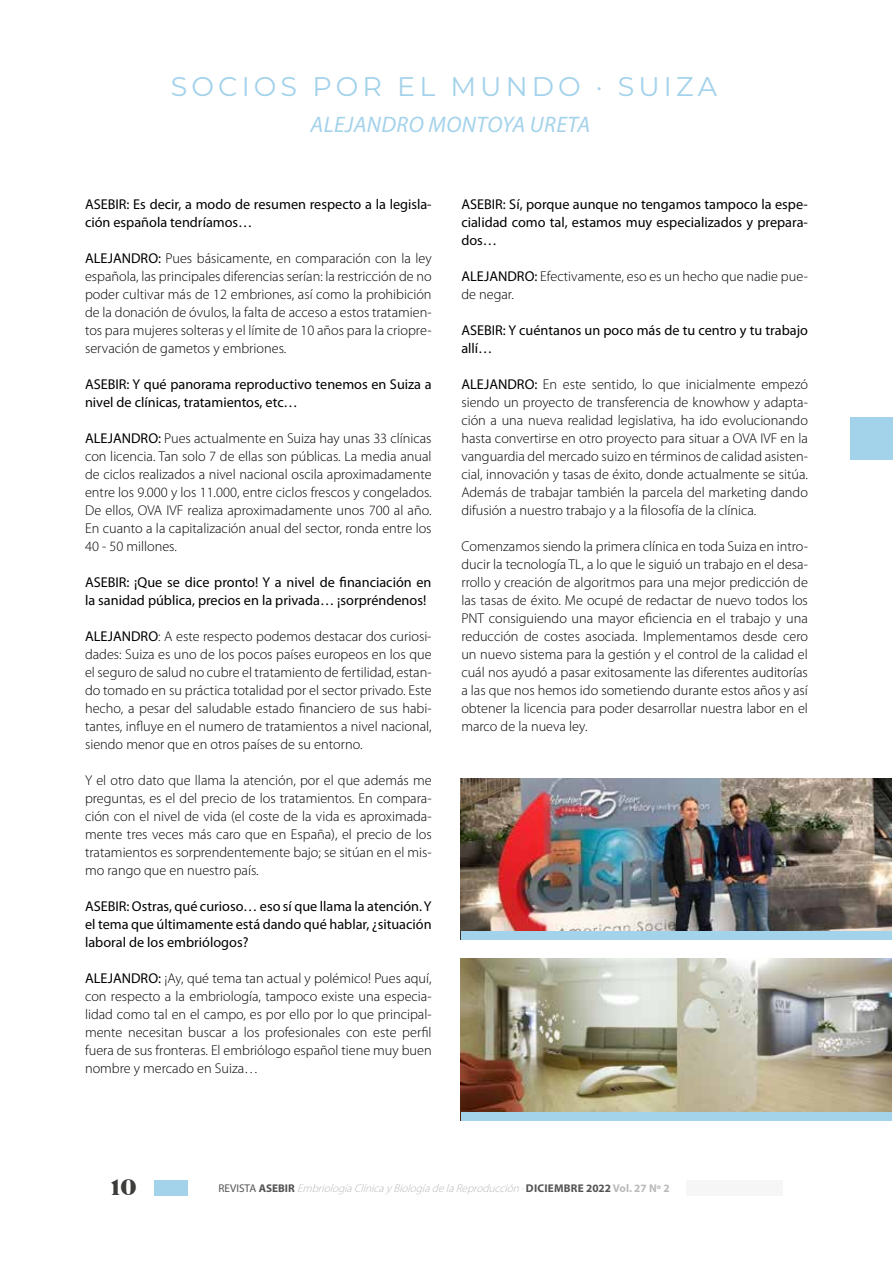
<style>
.page{position:relative;width:893px;height:1263px;background:#fff}
.page>*{position:absolute;margin:0;border:0;box-sizing:border-box;transform-origin:0 0}
.t1{font:27px "Montserrat";letter-spacing:.15em;color:#a3d2eb}
.t2{font:italic 22.5px "Myriad Pro";letter-spacing:.02em;color:#a3d2eb}
.t3{font:22.5px "Grouch IT Cby BT";color:#3c3c3b}
.t4{font:300 14.25px/18px "Myriad Pro";color:#000;text-align:justify}
.t5{font:14.25px/18px "Myriad Pro";color:#000}
.t6{font:italic 300 11.25px "Myriad Pro";color:#bababa}
.s1{font-weight:400}
.s2{font-weight:400;font-style:normal;color:#555454}
.s3{font-weight:700;font-style:normal;color:#555454}
.s4{font-weight:700;font-style:normal}
</style>
<div class="page">
<div style="left:154px;top:1180px;width:33px;height:15px;background:#a3d2eb"></div>
<div style="left:686px;top:1180px;width:96px;height:15px;background:#f6f6f6"></div>
<div style="left:850px;top:417px;width:43px;height:42px;background:#a3d2eb"></div>
<img style="left:461px;top:778px;width:431px;height:154px">
<img style="left:461px;top:959px;width:431px;height:153px">
<div style="left:461px;top:932px;width:431px;height:8px;background:#a3d2eb"></div>
<div style="left:461px;top:1112px;width:431px;height:9px;background:#a3d2eb"></div>
<h1 class="t1" style="left:171px;top:68px;width:548px">SOCIOS POR EL MUNDO · SUIZA</h1>
<h2 class="t2" style="left:311px;top:110px;width:281px">ALEJANDRO MONTOYA URETA</h2>
<p class="t5" style="left:85px;top:195px;width:348px">ASEBIR: Es decir, a modo de resumen respecto a la legisla&shy;ción española tendríamos…</p>
<p class="t4" style="left:85px;top:249px;width:348px"><span class="s1">ALEJANDRO:</span> Pues básicamente, en comparación con la ley española, las principales diferencias serían: la restricción de no poder cultivar más de 12 embriones, así como la prohibición de la donación de óvulos, la falta de acceso a estos tratamien&shy;tos para mujeres solteras y el límite de 10 años para la criopre&shy;servación de gametos y embriones.</p>
<p class="t5" style="left:85px;top:375px;width:348px">ASEBIR: Y qué panorama reproductivo tenemos en Suiza a nivel de clínicas, tratamientos, etc…</p>
<p class="t4" style="left:85px;top:429px;width:348px"><span class="s1">ALEJANDRO:</span> Pues actualmente en Suiza hay unas 33 clínicas con licencia. Tan solo 7 de ellas son públicas. La media anual de ciclos realizados a nivel nacional oscila aproximadamente entre los 9.000 y los 11.000, entre ciclos frescos y congelados.<br>De ellos, OVA IVF realiza aproximadamente unos 700 al año.<br>En cuanto a la capitalización anual del sector, ronda entre los 40 - 50 millones.</p>
<p class="t5" style="left:85px;top:573px;width:348px">ASEBIR: ¡Que se dice pronto! Y a nivel de financiación en la sanidad pública, precios en la privada… ¡sorpréndenos!</p>
<p class="t4" style="left:85px;top:627px;width:348px"><span class="s1">ALEJANDRO</span>: A este respecto podemos destacar dos curiosi&shy;dades: Suiza es uno de los pocos países europeos en los que el seguro de salud no cubre el tratamiento de fertilidad, estan&shy;do tomado en su práctica totalidad por el sector privado. Este hecho, a pesar del saludable estado financiero de sus habi&shy;tantes, influye en el numero de tratamientos a nivel nacional, siendo menor que en otros países de su entorno.</p>
<p class="t4" style="left:85px;top:771px;width:348px">Y el otro dato que llama la atención, por el que además me preguntas, es el del precio de los tratamientos. En compara&shy;ción con el nivel de vida (el coste de la vida es aproximada&shy;mente tres veces más caro que en España), el precio de los tratamientos es sorprendentemente bajo; se sitúan en el mis&shy;mo rango que en nuestro país.</p>
<p class="t5" style="left:85px;top:897px;width:348px;text-align:justify">ASEBIR: Ostras, qué curioso… eso sí que llama la atención. Y el tema que últimamente está dando qué hablar, ¿situación laboral de los embriólogos?</p>
<p class="t4" style="left:85px;top:969px;width:348px"><span class="s1">ALEJANDRO:</span> ¡Ay, qué tema tan actual y polémico! Pues aquí, con respecto a la embriología, tampoco existe una especia&shy;lidad como tal en el campo, es por ello por lo que principal&shy;mente necesitan buscar a los profesionales con este perfil fuera de sus fronteras. El embriólogo español tiene muy buen nombre y mercado en Suiza…</p>
<p class="t5" style="left:461px;top:195px;width:348px;text-align:justify">ASEBIR: Sí, porque aunque no tengamos tampoco la espe&shy;cialidad como tal, estamos muy especializados y prepara&shy;dos…</p>
<p class="t4" style="left:461px;top:267px;width:348px"><span class="s1">ALEJANDRO:</span> Efectivamente, eso es un hecho que nadie pue&shy;de negar.</p>
<p class="t5" style="left:461px;top:321px;width:348px">ASEBIR: Y cuéntanos un poco más de tu centro y tu trabajo allí…</p>
<p class="t4" style="left:461px;top:375px;width:348px"><span class="s1">ALEJANDRO:</span> En este sentido, lo que inicialmente empezó siendo un proyecto de transferencia de knowhow y adapta&shy;ción a una nueva realidad legislativa, ha ido evolucionando hasta convertirse en otro proyecto para situar a OVA IVF en la vanguardia del mercado suizo en términos de calidad asisten&shy;cial, innovación y tasas de éxito, donde actualmente se sitúa.<br>Además de trabajar también la parcela del marketing dando difusión a nuestro trabajo y a la filosofía de la clínica.</p>
<p class="t4" style="left:461px;top:537px;width:348px">Comenzamos siendo la primera clínica en toda Suiza en intro&shy;ducir la tecnología TL, a lo que le siguió un trabajo en el desa&shy;rrollo y creación de algoritmos para una mejor predicción de las tasas de éxito. Me ocupé de redactar de nuevo todos los PNT consiguiendo una mayor eficiencia en el trabajo y una reducción de costes asociada. Implementamos desde cero un nuevo sistema para la gestión y el control de la calidad el cuál nos ayudó a pasar exitosamente las diferentes auditorías a las que nos hemos ido sometiendo durante estos años y así obtener la licencia para poder desarrollar nuestra labor en el marco de la nueva ley.</p>
<h2 class="t3" style="left:110px;top:1173px;width:28px">10</h2>
<p class="t6" style="left:218px;top:1181px;width:453px"><span class="s2">R E V I S TA</span> <span class="s3">A S E B I R</span> EmbriologíaClínicayBiologíadelaReproducción·<span class="s3">D I C I E M B R E 2 0 2 2</span> <span class="s4">Vo l . 2 7 N º 2</span></p>
</div>
